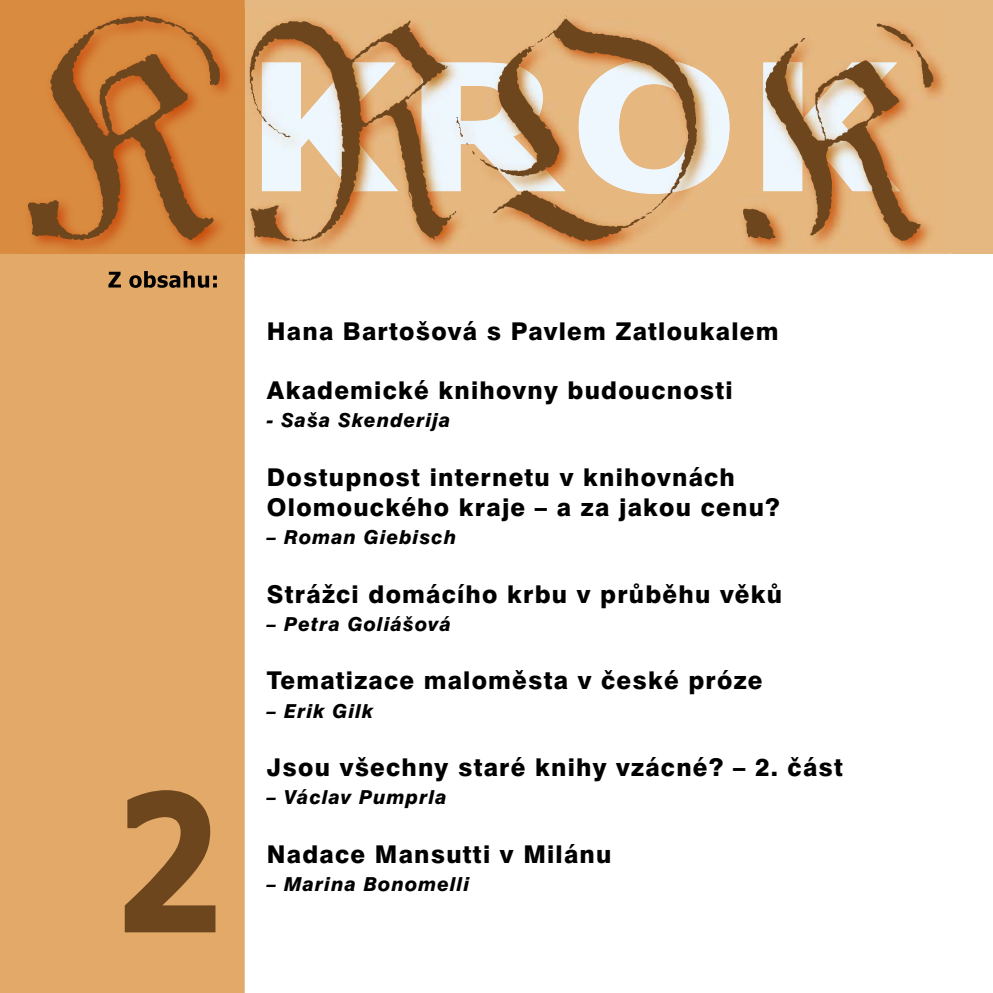
<style>
.page{position:relative;width:993px;height:993px;background:#fff}
.page>*{position:absolute;margin:0;border:0;box-sizing:border-box;transform-origin:0 0}
.t1{font:175px "Tahoma";color:#6e461e}
.t2{font:800 24.5px/29.4px "Swiss 721 AT";letter-spacing:.05em;color:#000}
.t3{font:italic 800 19.25px "Swiss 721 AT";letter-spacing:.05em;color:#000}
</style>
<div class="page">
<div style="left:0;top:254px;width:244px;height:738px;background:#e2a969"></div>
<img style="left:0;top:0;width:976px;height:254px">
<svg style="left:108px;top:271px;width:109px;height:17px;background:#84633d"></svg>
<h1 class="t1" style="left:122px;top:763px;width:97px">2</h1>
<p class="t2" style="left:267px;top:317px;width:513px">Hana Bartošová s Pavlem Zatloukalem</p>
<p class="t2" style="left:267px;top:376px;width:467px">Akademické knihovny budoucnosti</p>
<p class="t3" style="left:267px;top:409px;width:185px">- Saša Skenderija</p>
<p class="t2" style="left:267px;top:463px;width:514px">Dostupnost internetu v knihovnách<br>Olomouckého kraje – a za jakou cenu?</p>
<p class="t3" style="left:267px;top:525px;width:191px">– Roman Giebisch</p>
<p class="t2" style="left:267px;top:579px;width:516px">Strážci domácího krbu v průběhu věků</p>
<p class="t3" style="left:267px;top:612px;width:186px">– Petra Goliášová</p>
<p class="t2" style="left:267px;top:666px;width:497px">Tematizace maloměsta v české próze</p>
<p class="t3" style="left:267px;top:699px;width:108px">– Erik Gilk</p>
<p class="t2" style="left:267px;top:753px;width:577px">Jsou všechny staré knihy vzácné? – 2. část</p>
<p class="t3" style="left:267px;top:786px;width:181px">– Václav Pumprla</p>
<p class="t2" style="left:267px;top:839px;width:346px">Nadace Mansutti v Milánu</p>
<p class="t3" style="left:267px;top:873px;width:204px">– Marina Bonomelli</p>
</div>
